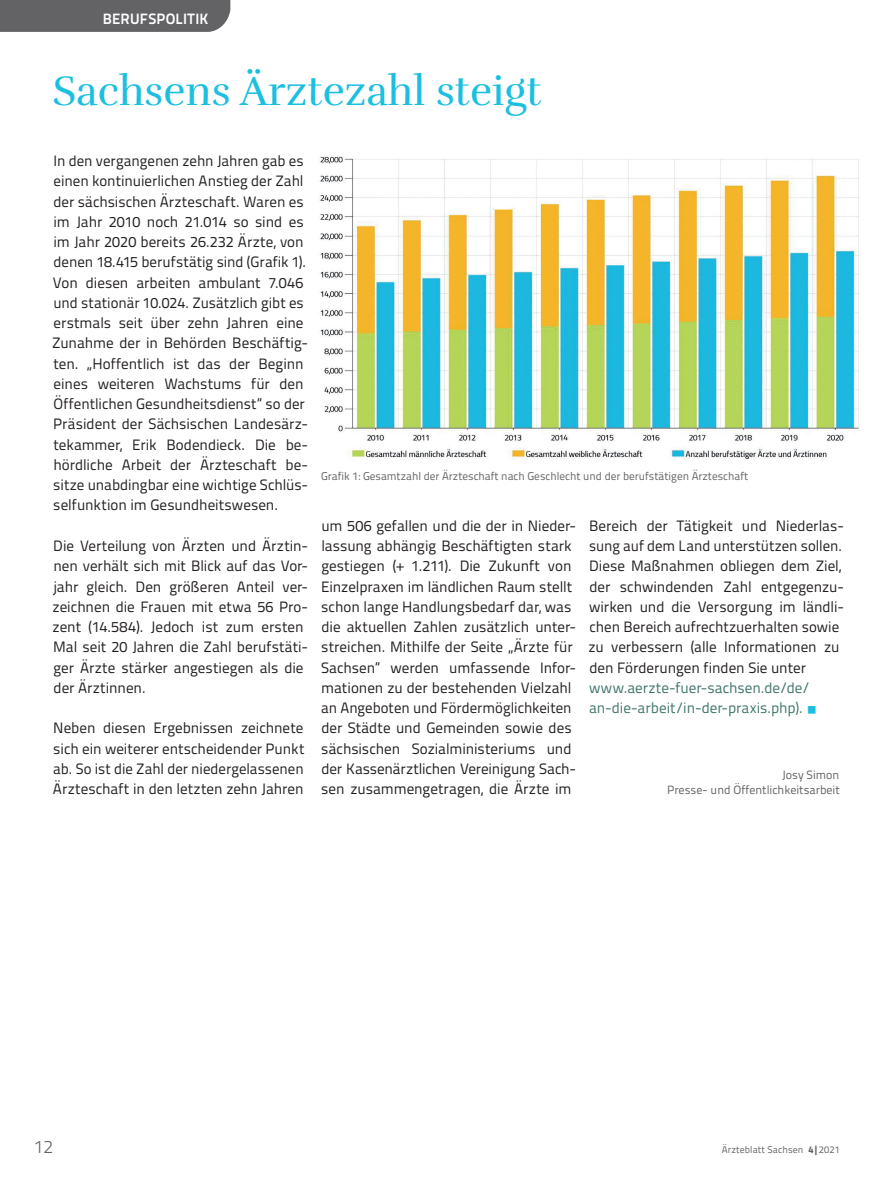
<style>
.page{position:relative;width:893px;height:1191px;background:#fff}
.page>*{position:absolute;margin:0;border:0;box-sizing:border-box;transform-origin:0 0}
.t1{font:42px "Rufina";color:#1cbfdf}
.t2{font:300 18px "Titillium Text";color:#636366}
.t3{font:15px/20.2px "Titillium Text";color:#231f20}
.t4{font:15px/20.2px "Titillium Text";color:#40756b}
.t5{font:700 15px "Titillium Text";letter-spacing:.01em;color:#fff}
.t6{font:12px/15px "Titillium Text";color:#636366;text-align:right}
.t7{font:11.25px "Titillium Text";color:#636366}
.t8{font:9.75px "Titillium Text";letter-spacing:.01em;color:#636366}
.s1{color:#1cbfdf}
.s2{font-weight:800}
</style>
<div class="page">
<div style="left:0;top:0;width:230px;height:32px;background:#636366"></div>
<img style="left:319px;top:156px;width:540px;height:304px">
<p class="t5" style="left:103px;top:7px;width:107px">BERUFSPOLITIK</p>
<h1 class="t1" style="left:52px;top:66px;width:491px">Sachsens Ärztezahl steigt</h1>
<p class="t3" style="left:52px;top:150px;width:258px">In den vergangenen zehn Jahren gab es einen kontinuierlichen Anstieg der Zahl der sächsischen Ärzteschaft. Waren es im Jahr 2010 noch 21.014 so sind es im Jahr 2020 bereits 26. 232 Ärzte, von denen 18.415 berufstätig sind (Grafik 1).<br>Von diesen arbeiten ambulant 7.046 und stationär 10.024. Zusätzlich gibt es erstmals seit über zehn Jahren eine Zunahme der in Behörden Beschäftig&shy;ten. „Hoffentlich ist das der Beginn eines weiteren Wachstums für den Öffentlichen Gesundheitsdienst“ so der Präsident der Sächsischen Landesärz&shy;tekammer, Erik Bodendieck. Die be-- hördliche Arbeit der Ärzteschaft be-- sitze unabdingbar eine wichtige Schlüs&shy;selfunktion im Gesundheitswesen.</p>
<p class="t3" style="left:53px;top:535px;width:257px">Die Verteilung von Ärzten und Ärztin&shy;nen verhält sich mit Blick auf das Vor&shy;jahr gleich. Den größeren Anteil ver&shy;zeichnen die Frauen mit etwa 56 Pro&shy;zent (14.584). Jedoch ist zum ersten Mal seit 20 Jahren die Zahl berufstäti&shy;ger Ärzte stärker angestiegen als die der Ärztinnen.</p>
<p class="t3" style="left:53px;top:717px;width:253px;text-align:justify">Neben diesen Ergebnissen zeichnete sich ein weiterer entscheidender Punkt ab. So ist die Zahl der niedergelassenen Ärzteschaft in den letzten zehn Jahren</p>
<p class="t7" style="left:321px;top:467px;width:429px">Grafik 1: Gesamtzahl der Ärzteschaft nach Geschlecht und der berufstätigen Ärzteschaft</p>
<p class="t3" style="left:321px;top:514px;width:257px">um 506 gefallen und die der in Nieder&shy;lassung abhängig Beschäftigten stark gestiegen (+ 1. 211). Die Zukunft von Einzelpraxen im ländlichen Raum stellt schon lange Handlungsbedarf dar, was die aktuellen Zahlen zusätzlich unter&shy;streichen. Mithilfe der Seite „Ärzte für Sachsen“ werden umfassende Infor&shy;mationen zu der bestehenden Vielzahl an Angeboten und Fördermöglichkeiten der Städte und Gemeinden sowie des sächsischen Sozialministeriums und der Kassenärztlichen Vereinigung Sach&shy;sen zusammengetragen, die Ärzte im</p>
<p class="t3" style="left:588px;top:514px;width:257px">Bereich der Tätigkeit und Niederlas&shy;sung auf dem Land unterstützen sollen.<br>Diese Maßnahmen obliegen dem Ziel, der schwindenden Zahl entgegenzu&shy;wirken und die Versorgung im ländli&shy;chen Bereich aufrechtzuerhalten sowie zu verbessern (alle Informationen zu den Förderungen finden Sie unter</p>
<p class="t4" style="left:589px;top:676px;width:230px">www.aerzte-fuer-sachsen.de/de/ an-die-arbeit/in-der-praxis.php). <span class="s1">○</span></p>
<p class="t6" style="left:667px;top:766px;width:174px">Josy Simon<br>Presse- und Öffentlichkeitsarbeit</p>
<p class="t2" style="left:34px;top:1133px;width:21px">12</p>
<p class="t8" style="left:722px;top:1142px;width:119px">Ärzteblatt Sachsen <span class="s2">4|</span>2021</p>
</div>
